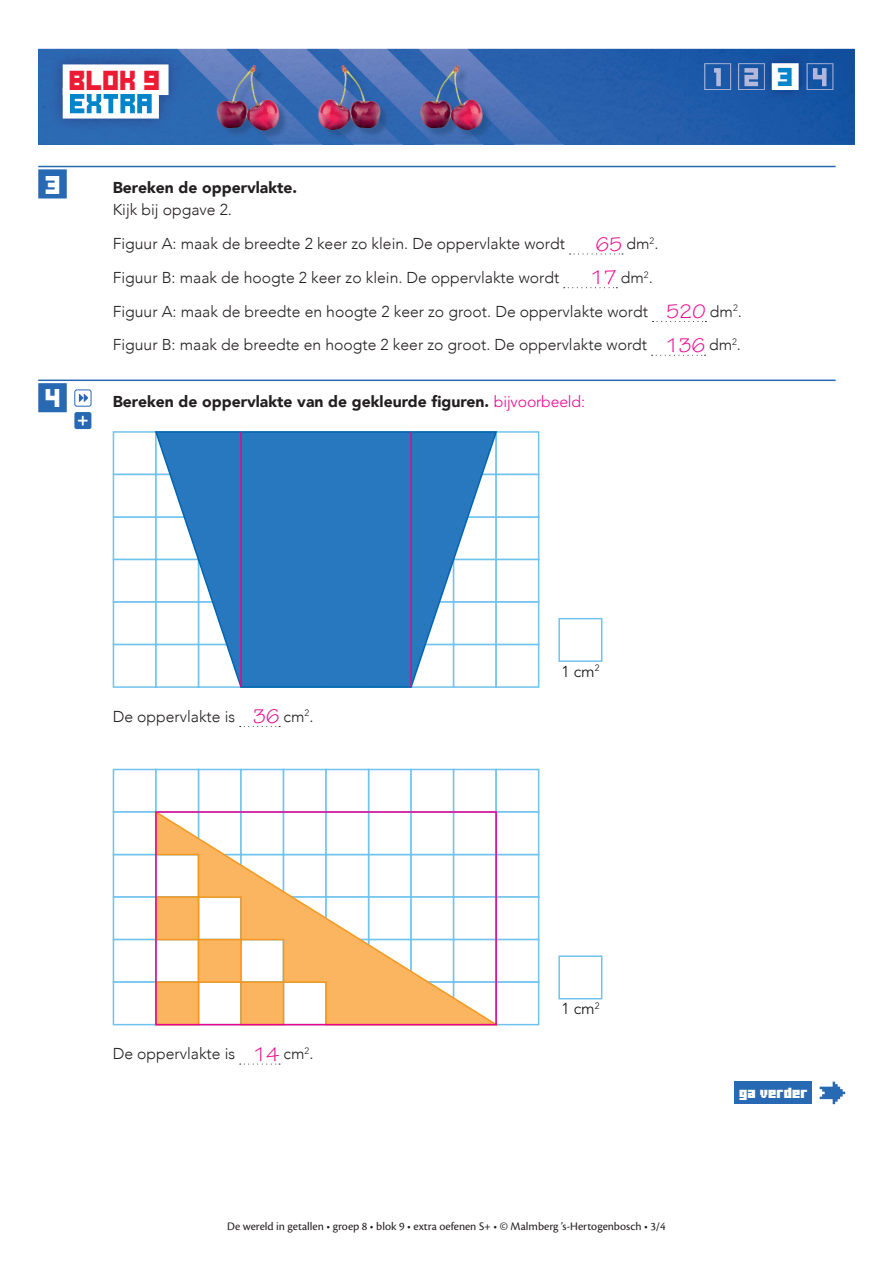
<style>
.page{position:relative;width:893px;height:1263px;background:#fff}
.page>*{position:absolute;margin:0;border:0;box-sizing:border-box;transform-origin:0 0}
.t1{font:19.2px "Ode to Idle Gaming";color:#ed1a33}
.t2{font:18.15px "Ode to Idle Gaming";color:#0084ca}
.t3{font:18px "Ode to Idle Gaming";color:#fff}
.t4{font:300 15.75px/33.8px "Avenir";color:#231f20}
.t5{font:900 15.75px "Avenir";color:#231f20}
.t6{font:300 15.75px "Avenir LT Std";color:#090b0d}
.t7{font:12px "Cronos Pro";color:#231f20}
.t8{font:10.5px "Minercraftory";letter-spacing:.01em;color:#fff}
.s1{font-family:"Tekton Pro";font-weight:400;font-size:21px;color:#ed028c}
.s2{font-family:"Avenir LT Std";font-weight:300;color:#ed028c}
</style>
<div class="page">
<img style="left:38px;top:49px;width:817px;height:96px">
<img style="left:39px;top:49px;width:648px;height:93px">
<img style="left:49px;top:51px;width:113px;height:81px">
<svg style="left:162px;top:48px;width:409px;height:97px;background:#4e68a9"></svg>
<div style="left:63px;top:64px;width:106px;height:31px;background:#fff"></div>
<div style="left:63px;top:88px;width:96px;height:31px;background:#fff"></div>
<svg style="left:70px;top:94px;width:82px;height:19px"></svg>
<hr style="left:38px;top:166px;width:798px;height:1px;background:#2869b3">
<div style="left:38px;top:169px;width:29px;height:29px;background:#2869b3"></div>
<hr style="left:38px;top:379px;width:798px;height:2px;background:#2869b3">
<div style="left:38px;top:383px;width:29px;height:29px;background:#2869b3"></div>
<svg style="left:570px;top:254px;width:53px;height:1px"></svg>
<svg style="left:564px;top:287px;width:53px;height:1px"></svg>
<svg style="left:653px;top:321px;width:53px;height:1px"></svg>
<svg style="left:652px;top:355px;width:54px;height:1px"></svg>
<div style="left:558px;top:618px;width:44px;height:44px;border:2px solid #6fc3ed"></div>
<div style="left:495px;top:516px;width:44px;height:44px;border:2px solid #6fc3ed"></div>
<div style="left:495px;top:559px;width:44px;height:44px;border:2px solid #6fc3ed"></div>
<div style="left:495px;top:601px;width:44px;height:44px;border:2px solid #6fc3ed"></div>
<div style="left:495px;top:644px;width:44px;height:44px;border:2px solid #6fc3ed"></div>
<div style="left:113px;top:516px;width:44px;height:44px;border:2px solid #6fc3ed"></div>
<div style="left:113px;top:559px;width:44px;height:44px;border:2px solid #6fc3ed"></div>
<div style="left:495px;top:431px;width:44px;height:44px;border:2px solid #6fc3ed"></div>
<div style="left:495px;top:474px;width:44px;height:44px;border:2px solid #6fc3ed"></div>
<div style="left:113px;top:431px;width:44px;height:44px;border:2px solid #6fc3ed"></div>
<div style="left:113px;top:474px;width:44px;height:44px;border:2px solid #6fc3ed"></div>
<div style="left:113px;top:601px;width:44px;height:44px;border:2px solid #6fc3ed"></div>
<div style="left:113px;top:644px;width:44px;height:44px;border:2px solid #6fc3ed"></div>
<svg style="left:154px;top:431px;width:344px;height:257px"></svg>
<hr style="left:240px;top:432px;width:2px;height:255px;background:#ed028c">
<hr style="left:410px;top:432px;width:2px;height:255px;background:#ed028c">
<svg style="left:240px;top:726px;width:40px;height:1px"></svg>
<div style="left:558px;top:955px;width:44px;height:44px;border:2px solid #6fc3ed"></div>
<div style="left:495px;top:854px;width:44px;height:44px;border:2px solid #6fc3ed"></div>
<div style="left:495px;top:896px;width:44px;height:44px;border:2px solid #6fc3ed"></div>
<div style="left:495px;top:939px;width:44px;height:44px;border:2px solid #6fc3ed"></div>
<div style="left:495px;top:981px;width:44px;height:44px;border:2px solid #6fc3ed"></div>
<div style="left:113px;top:854px;width:44px;height:44px;border:2px solid #6fc3ed"></div>
<div style="left:113px;top:896px;width:44px;height:44px;border:2px solid #6fc3ed"></div>
<div style="left:368px;top:769px;width:44px;height:44px;border:2px solid #6fc3ed"></div>
<div style="left:410px;top:769px;width:44px;height:44px;border:2px solid #6fc3ed"></div>
<div style="left:453px;top:769px;width:44px;height:44px;border:2px solid #6fc3ed"></div>
<div style="left:495px;top:769px;width:44px;height:44px;border:2px solid #6fc3ed"></div>
<div style="left:495px;top:811px;width:44px;height:44px;border:2px solid #6fc3ed"></div>
<div style="left:198px;top:769px;width:44px;height:44px;border:2px solid #6fc3ed"></div>
<div style="left:240px;top:769px;width:44px;height:44px;border:2px solid #6fc3ed"></div>
<div style="left:283px;top:769px;width:44px;height:44px;border:2px solid #6fc3ed"></div>
<div style="left:325px;top:769px;width:44px;height:44px;border:2px solid #6fc3ed"></div>
<div style="left:113px;top:769px;width:44px;height:44px;border:2px solid #6fc3ed"></div>
<div style="left:155px;top:769px;width:44px;height:44px;border:2px solid #6fc3ed"></div>
<div style="left:113px;top:811px;width:44px;height:44px;border:2px solid #6fc3ed"></div>
<div style="left:113px;top:939px;width:44px;height:44px;border:2px solid #6fc3ed"></div>
<div style="left:113px;top:981px;width:44px;height:44px;border:2px solid #6fc3ed"></div>
<svg style="left:154px;top:809px;width:344px;height:216px"></svg>
<div style="left:156px;top:982px;width:42px;height:43px;background:#fbb45f"></div>
<div style="left:155px;top:981px;width:44px;height:44px;border:2px solid #f7981d"></div>
<div style="left:198px;top:939px;width:43px;height:43px;background:#fbb45f"></div>
<div style="left:198px;top:939px;width:44px;height:44px;border:2px solid #f7981d"></div>
<div style="left:241px;top:982px;width:43px;height:43px;background:#fbb45f"></div>
<div style="left:240px;top:981px;width:44px;height:44px;border:2px solid #f7981d"></div>
<div style="left:155px;top:811px;width:342px;height:214px;border:2px solid #ed028c"></div>
<svg style="left:240px;top:1064px;width:40px;height:1px"></svg>
<div style="left:74px;top:412px;width:17px;height:17px;background:#2869b3;border-radius:2px"></div>
<svg style="left:78px;top:416px;width:10px;height:10px"></svg>
<div style="left:74px;top:389px;width:17px;height:18px;border:1px solid #2869b3;border-radius:2px"></div>
<svg style="left:79px;top:394px;width:9px;height:8px"></svg>
<svg style="left:820px;top:1082px;width:25px;height:22px"></svg>
<div style="left:734px;top:1082px;width:78px;height:22px;background:#2869b3"></div>
<img style="left:811px;top:63px;width:22px;height:27px">
<img style="left:813px;top:68px;width:13px;height:18px">
<img style="left:738px;top:63px;width:21px;height:27px">
<img style="left:744px;top:68px;width:14px;height:18px">
<img style="left:704px;top:63px;width:27px;height:27px">
<img style="left:714px;top:68px;width:7px;height:18px">
<img style="left:759px;top:52px;width:52px;height:49px">
<div style="left:772px;top:64px;width:26px;height:26px;background:#fff"></div>
<div style="left:772px;top:63px;width:27px;height:27px;border:1px solid #fff"></div>
<p class="t1" style="left:70px;top:72px;width:93px">Blok 9</p>
<p class="t3" style="left:46px;top:177px;width:17px">3</p>
<p class="t5" style="left:113px;top:174px;width:186px">Bereken de oppervlakte.</p>
<p class="t4" style="left:113px;top:193px;width:454px">Kijk bij opgave 2.<br>Figuur A: maak de breedte 2 keer zo klein. De oppervlakte wordt</p>
<p class="t4" style="left:596px;top:227px;width:64px"><span class="s1">65</span> dm<sup>2</sup>.</p>
<p class="t4" style="left:113px;top:260px;width:631px;text-indent:478px"><span class="s1">17</span> dm<sup>2</sup>.<br>Figuur A: maak de breedte en hoogte 2 keer zo groot. De oppervlakte wordt <span class="s1">520</span> dm<sup>2</sup>.<br>Figuur B: maak de breedte en hoogte 2 keer zo groot. De oppervlakte wordt <span class="s1">136</span> dm<sup>2</sup>.</p>
<p class="t4" style="left:113px;top:260px;width:448px">Figuur B: maak de hoogte 2 keer zo klein. De oppervlakte wordt</p>
<p class="t3" style="left:46px;top:391px;width:17px">4</p>
<p class="t5" style="left:113px;top:388px;width:474px">Bereken de oppervlakte van de gekleurde figuren. <span class="s2">bijvoorbeeld:</span></p>
<p class="t2" style="left:778px;top:69px;width:17px">3</p>
<p class="t4" style="left:113px;top:699px;width:202px">De oppervlakte is <span class="s1">36</span> cm<sup>2</sup>.</p>
<p class="t6" style="left:561px;top:662px;width:40px">1 cm<sup>2</sup></p>
<p class="t4" style="left:113px;top:1037px;width:202px">De oppervlakte is <span class="s1">14</span> cm<sup>2</sup>.</p>
<p class="t6" style="left:561px;top:999px;width:40px">1 cm<sup>2</sup></p>
<p class="t7" style="left:227px;top:1219px;width:440px">De wereld in getallen • groep 8 • blok 9 • extra oefenen S+ • © Malmberg ’s-Hertogenbosch • 3/4</p>
<p class="t8" style="left:739px;top:1085px;width:70px">ga verder</p>
</div>
